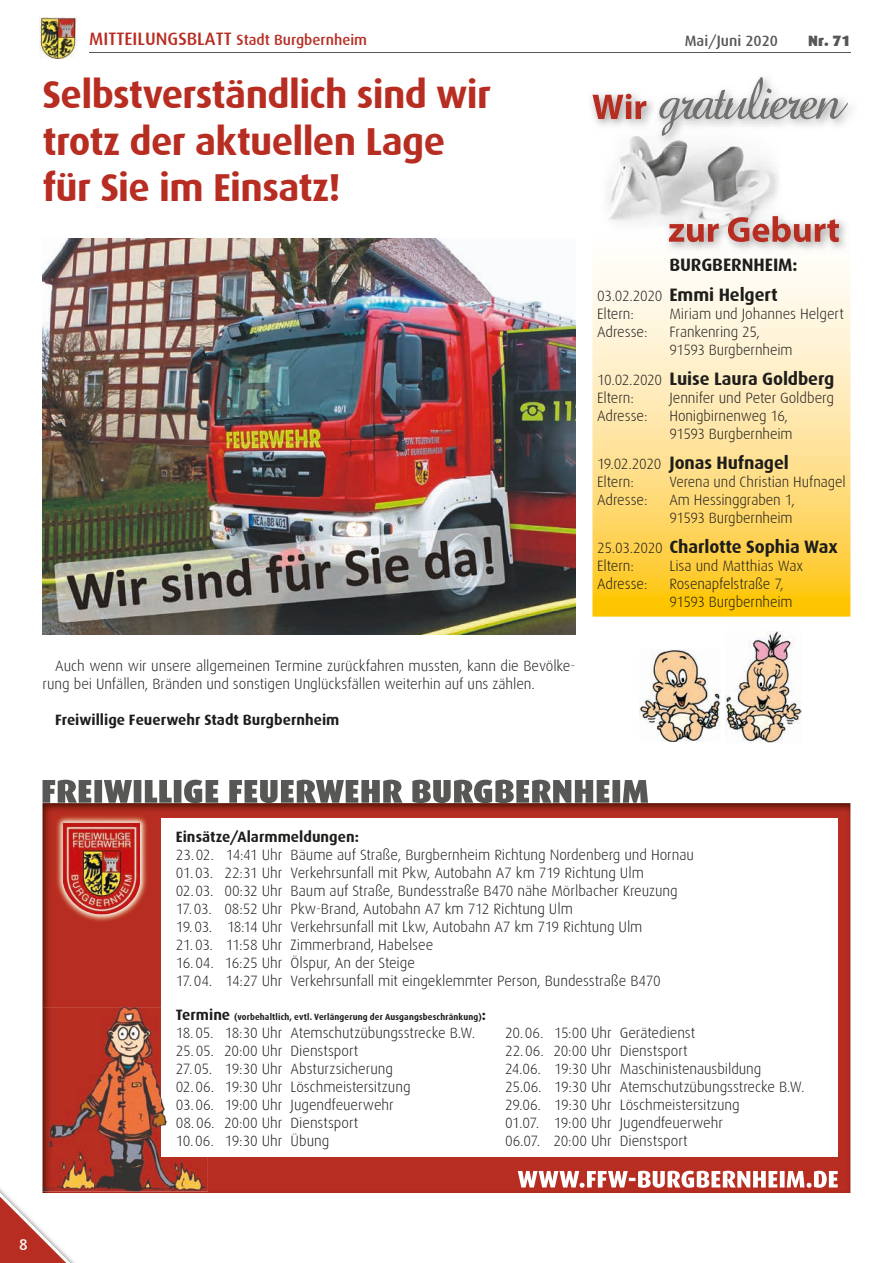
<style>
.page{position:relative;width:893px;height:1263px;background:#fff}
.page>*{position:absolute;margin:0;border:0;box-sizing:border-box;transform-origin:0 0}
.t1{font:700 39px/46.8px "Dax";letter-spacing:-.02em;color:#b82d22}
.t2{font:700 18px/30.2px "Dax";letter-spacing:-.005em;color:#1d1d1b}
.t3{font:500 15.75px "Dax";color:#fff}
.t4{font:300 15px/18px "Dax";letter-spacing:-.005em;color:#1d1d1b}
.t5{font:700 15px "Dax";color:#1d1d1b}
.t6{font:500 15px "Dax";color:#b82d22}
.t7{font:500 15px "Dax";color:#575756}
.t8{font:900 15px "Dax";color:#575756}
.t9{font:700 9px "Dax";letter-spacing:.02em;color:#1d1d1b;scale:.95 1}
.s1{font-size:18px}
.s2{font-weight:300;font-size:15px}
.s3{font-size:15px}
</style>
<div class="page">
<img style="left:40px;top:18px;width:36px;height:41px">
<hr style="left:89px;top:52px;width:761px;height:1px;background:#575756">
<svg style="left:0;top:1175px;width:75px;height:88px"></svg>
<img style="left:640px;top:649px;width:80px;height:93px">
<img style="left:726px;top:631px;width:76px;height:112px">
<img style="left:43px;top:803px;width:807px;height:390px">
<div style="left:162px;top:818px;width:676px;height:339px;background:#fff"></div>
<svg style="left:43px;top:780px;width:605px;height:23px"></svg>
<img style="left:55px;top:815px;width:93px;height:107px">
<img style="left:63px;top:823px;width:77px;height:91px">
<img style="left:43px;top:1007px;width:165px;height:184px">
<img style="left:162px;top:1007px;width:46px;height:150px">
<svg style="left:518px;top:1171px;width:320px;height:17px"></svg>
<img style="left:43px;top:239px;width:532px;height:396px">
<svg style="left:592px;top:268px;width:258px;height:349px;background:#fee293"></svg>
<img style="left:607px;top:136px;width:171px;height:87px">
<img style="left:668px;top:221px;width:178px;height:29px">
<img style="left:664px;top:211px;width:115px;height:28px">
<svg style="left:669px;top:216px;width:170px;height:26px"></svg>
<img style="left:591px;top:93px;width:62px;height:28px">
<svg style="left:592px;top:94px;width:54px;height:25px"></svg>
<img style="left:654px;top:136px;width:124px;height:10px">
<svg style="left:658px;top:77px;width:190px;height:59px"></svg>
<p class="t6" style="left:89px;top:32px;width:279px"><span class="s1">MITTEILUNGSBLATT</span> Stadt Burgbernheim</p>
<p class="t7" style="left:685px;top:32px;width:95px">Mai/Juni 2020</p>
<p class="t8" style="left:808px;top:32px;width:44px">Nr. 71</p>
<h1 class="t1" style="left:43px;top:71px;width:450px">Selbstverständlich sind wir trotz der aktuellen Lage für Sie im Einsatz!</h1>
<p class="t4" style="left:43px;top:657px;width:534px;text-indent:13px">Auch wenn wir unsere allgemeinen Termine zurückfahren mussten, kann die Bevölke&shy;rung bei Unfällen, Bränden und sonstigen Unglücksfällen weiterhin auf uns zählen.</p>
<p class="t5" style="left:55px;top:711px;width:286px">Freiwillige Feuerwehr Stadt Burgbernheim</p>
<p class="t2" style="left:597px;top:250px;width:202px;text-indent:72px">BURGBERNHEIM:<br><span class="s2">03.02.2020</span> Emmi Helgert</p>
<p class="t4" style="left:597px;top:305px;width:38px">Eltern:</p>
<p class="t4" style="left:669px;top:305px;width:176px">Miriam und Johannes Helgert</p>
<p class="t4" style="left:597px;top:323px;width:52px">Adresse:</p>
<p class="t4" style="left:669px;top:323px;width:125px">Frankenring 25,<br>91593 Burgbernheim</p>
<p class="t2" style="left:597px;top:364px;width:239px"><span class="s2">10.02.2020</span> Luise Laura Goldberg</p>
<p class="t4" style="left:597px;top:389px;width:38px">Eltern:</p>
<p class="t4" style="left:669px;top:389px;width:166px">Jennifer und Peter Goldberg</p>
<p class="t4" style="left:597px;top:407px;width:52px">Adresse:</p>
<p class="t4" style="left:669px;top:407px;width:125px">Honigbirnenweg 16,<br>91593 Burgbernheim</p>
<p class="t2" style="left:597px;top:448px;width:193px"><span class="s2">19.02.2020</span> Jonas Hufnagel</p>
<p class="t4" style="left:597px;top:473px;width:38px">Eltern:</p>
<p class="t4" style="left:669px;top:473px;width:178px">Verena und Christian Hufnagel</p>
<p class="t4" style="left:597px;top:491px;width:52px">Adresse:</p>
<p class="t4" style="left:669px;top:491px;width:127px">Am Hessinggraben 1,<br>91593 Burgbernheim</p>
<p class="t2" style="left:597px;top:532px;width:242px"><span class="s2">25.03.2020</span> Charlotte Sophia Wax</p>
<p class="t4" style="left:597px;top:557px;width:38px">Eltern:</p>
<p class="t4" style="left:669px;top:557px;width:135px">Lisa und Matthias Wax</p>
<p class="t4" style="left:597px;top:575px;width:52px">Adresse:</p>
<p class="t4" style="left:669px;top:575px;width:125px">Rosenapfelstraße 7,<br>91593 Burgbernheim</p>
<p class="t3" style="left:19px;top:1235px;width:10px">8</p>
<p class="t5" style="left:176px;top:828px;width:185px">Einsätze/Alarmmeldungen:</p>
<p class="t4" style="left:176px;top:846px;width:520px">23. 02. 14:41 Uhr Bäume auf Straße, Burgbernheim Richtung Nordenberg und Hornau</p>
<p class="t4" style="left:176px;top:864px;width:470px">01. 03. 22:31 Uhr Verkehrsunfall mit Pkw, Autobahn A7 km 719 Richtung Ulm</p>
<p class="t4" style="left:176px;top:882px;width:503px">02. 03. 00:32 Uhr Baum auf Straße, Bundesstraße B470 nähe Mörlbacher Kreuzung</p>
<p class="t4" style="left:176px;top:900px;width:399px">17. 03. 08:52 Uhr Pkw-Brand, Autobahn A7 km 712 Richtung Ulm</p>
<p class="t4" style="left:176px;top:918px;width:468px">19. 03. 18:14 Uhr Verkehrsunfall mit Lkw, Autobahn A7 km 719 Richtung Ulm</p>
<p class="t4" style="left:176px;top:936px;width:259px">21. 03. 11:58 Uhr Zimmerbrand, Habelsee</p>
<p class="t4" style="left:176px;top:954px;width:241px">16. 04. 16:25 Uhr Ölspur, An der Steige</p>
<p class="t4" style="left:176px;top:972px;width:486px">17. 04. 14:27 Uhr Verkehrsunfall mit eingeklemmter Person, Bundesstraße B470</p>
<p class="t9" style="left:176px;top:1012px;width:328px"><span class="s3">Termine</span> (vorbehaltlich, evtl. Verlängerung der Ausgangsbeschränkung)<span class="s3">:</span></p>
<p class="t4" style="left:176px;top:1024px;width:301px">18. 05. 18:30 Uhr Atemschutzübungsstrecke B.W.</p>
<p class="t4" style="left:176px;top:1042px;width:184px">25. 05. 20:00 Uhr Dienstsport</p>
<p class="t4" style="left:176px;top:1060px;width:219px">27. 05. 19:30 Uhr Absturzsicherung</p>
<p class="t4" style="left:176px;top:1078px;width:236px">02. 06. 19:30 Uhr Löschmeistersitzung</p>
<p class="t4" style="left:176px;top:1096px;width:219px">03. 06. 19:00 Uhr Jugendfeuerwehr</p>
<p class="t4" style="left:176px;top:1114px;width:184px">08. 06. 20:00 Uhr Dienstsport</p>
<p class="t4" style="left:176px;top:1132px;width:155px">10. 06. 19:30 Uhr Übung</p>
<p class="t4" style="left:505px;top:1024px;width:192px">20. 06. 15:00 Uhr Gerätedienst</p>
<p class="t4" style="left:505px;top:1042px;width:301px">22. 06. 20:00 Uhr Dienstsport<br>24.06. 19:30 Uhr Maschinistenausbildung<br>25.06. 19:30 Uhr Atemschutzübungsstrecke B.W.<br>29.06. 19:30 Uhr Löschmeistersitzung<br>01.07. 19:00 Uhr Jugendfeuerwehr<br>06.07. 20:00 Uhr Dienstsport</p>
</div>
